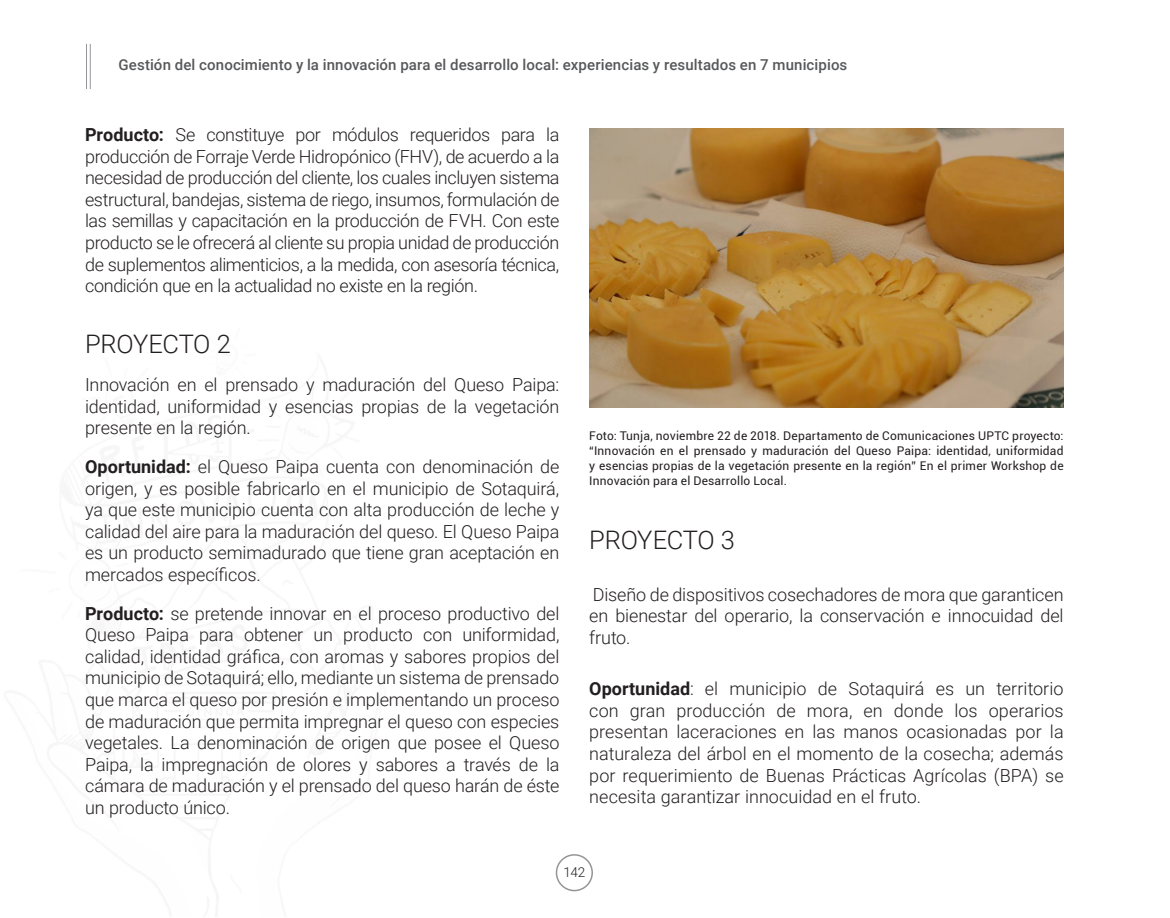
<style>
.page{position:relative;width:1170px;height:918px;background:#fff}
.page>*{position:absolute;margin:0;border:0;box-sizing:border-box;transform-origin:0 0}
.t1{font:300 25.5px "Roboto";letter-spacing:-.015em;color:#231f20}
.t2{font:300 18px/21.6px "Roboto";letter-spacing:-.01em;color:#231f20;text-align:justify}
.t3{font:500 15px "Roboto";letter-spacing:.01em;color:#57585a}
.t4{font:300 13.5px "Roboto";color:#231f20}
.t5{font:12px/15px "Roboto";letter-spacing:.015em;color:#231f20;text-align:justify}
.s1{font-weight:700}
</style>
<div class="page">
<hr style="left:90px;top:44px;width:1px;height:45px;background:#939598">
<hr style="left:86px;top:44px;width:1px;height:45px;background:#939598">
<div style="left:555px;top:854px;width:38px;height:37px;border:2px solid #939598;border-radius:50%"></div>
<img style="left:589px;top:128px;width:474px;height:280px">
<p class="t3" style="left:118px;top:55px;width:730px">Gestión del conocimiento y la innovación para el desarrollo local: experiencias y resultados en 7 municipios</p>
<p class="t2" style="left:85px;top:123px;width:476px"><span class="s1">Producto:</span> Se constituye por módulos requeridos para la producción de Forraje Verde Hidropónico (FHV), de acuerdo a la necesidad de producción del cliente, los cuales incluyen sistema estructural, bandejas, sistema de riego, insumos, formulación de las semillas y capacitación en la producción de FVH. Con este producto se le ofrecerá al cliente su propia unidad de producción de suplementos alimenticios, a la medida, con asesoría técnica, condición que en la actualidad no existe en la región.</p>
<h1 class="t1" style="left:85px;top:326px;width:147px">PROYECTO 2</h1>
<p class="t2" style="left:85px;top:373px;width:476px">Innovación en el prensado y maduración del Queso Paipa: identidad, uniformidad y esencias propias de la vegetación presente en la región.</p>
<p class="t2" style="left:85px;top:455px;width:476px"><span class="s1">Oportunidad:</span> el Queso Paipa cuenta con denominación de origen, y es posible fabricarlo en el municipio de Sotaquirá, ya que este municipio cuenta con alta producción de leche y calidad del aire para la maduración del queso. El Queso Paipa es un producto semimadurado que tiene gran aceptación en mercados específicos.</p>
<p class="t2" style="left:85px;top:602px;width:476px"><span class="s1">Producto:</span> se pretende innovar en el proceso productivo del Queso Paipa para obtener un producto con uniformidad, calidad, identidad gráfica, con aromas y sabores propios del municipio de Sotaquirá; ello, mediante un sistema de prensado que marca el queso por presión e implementando un proceso de maduración que permita impregnar el queso con especies vegetales. La denominación de origen que posee el Queso Paipa, la impregnación de olores y sabores a través de la cámara de maduración y el prensado del queso harán de éste un producto único.</p>
<p class="t5" style="left:589px;top:427px;width:476px">Foto: Tunja, noviembre 22 de 2018. Departamento de Comunicaciones UPTC proyecto: “Innovación en el prensado y maduración del Queso Paipa: identidad, uniformidad y esencias propias de la vegetación presente en la región” En el primer Workshop de Innovación para el Desarrollo Local.</p>
<h1 class="t1" style="left:589px;top:522px;width:147px">PROYECTO 3</h1>
<p class="t2" style="left:589px;top:583px;width:476px">Diseño de dispositivos cosechadores de mora que garanticen en bienestar del operario, la conservación e innocuidad del fruto.</p>
<p class="t2" style="left:589px;top:677px;width:476px"><span class="s1">Oportunidad</span>: el municipio de Sotaquirá es un territorio con gran producción de mora, en donde los operarios presentan laceraciones en las manos ocasionadas por la naturaleza del árbol en el momento de la cosecha; además por requerimiento de Buenas Prácticas Agrícolas (BPA) se necesita garantizar innocuidad en el fruto.</p>
<p class="t4" style="left:563px;top:863px;width:23px">142</p>
</div>
